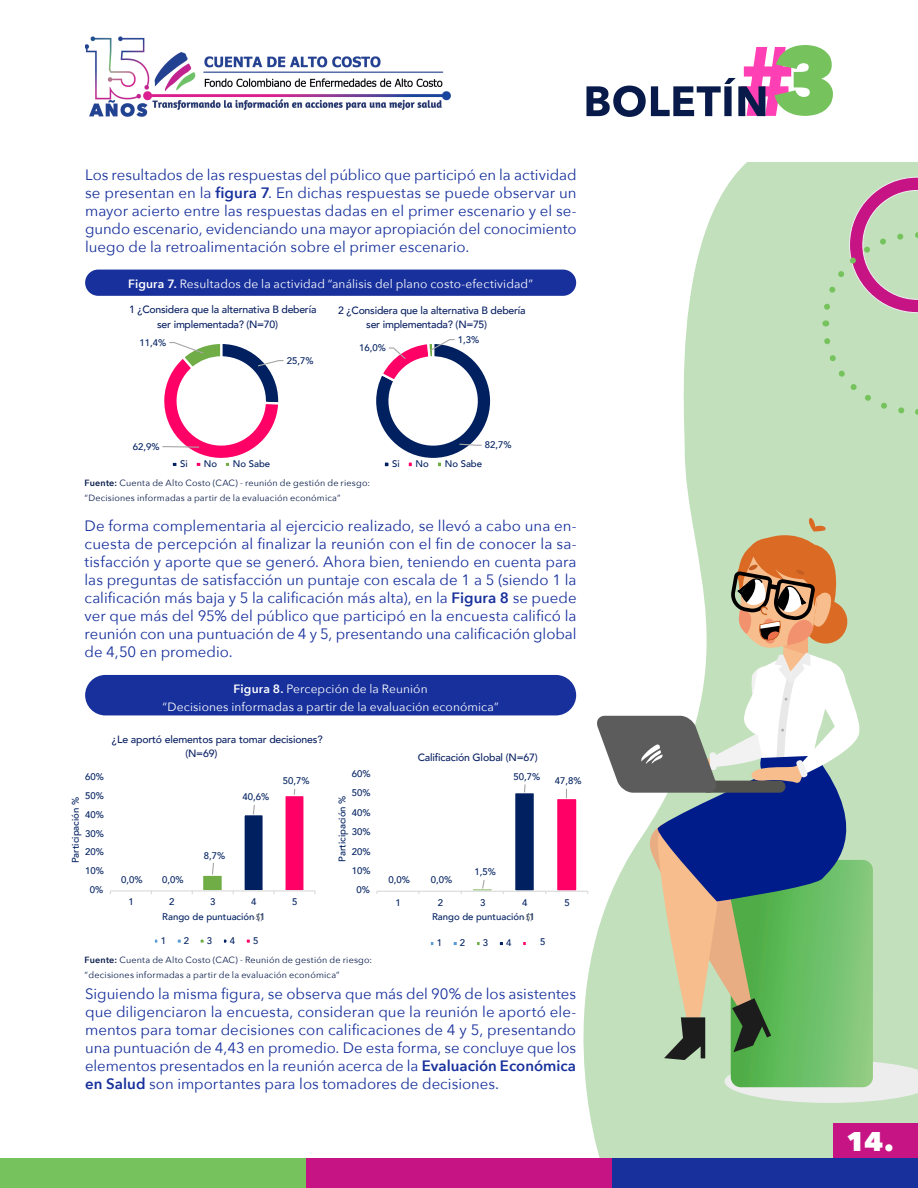
<style>
.page{position:relative;width:918px;height:1188px;background:#fff}
.page>*{position:absolute;margin:0;border:0;box-sizing:border-box;transform-origin:0 0}
.t1{font:800 27px "Avenir Next";color:#fff}
._2__Text_1_º_Paragra{font:15px/18px "Avenir Next";color:#17309c;text-align:justify}
._2__Text_1_º_Paragra-2{font:12px/18px "Avenir Next";letter-spacing:.01em;color:#fff;text-align:center}
.t2{font:500 10.5px/14.9px "Avenir";letter-spacing:-.015em;color:#0a2163}
.t3{font:500 9.6px "Avenir";color:#002060}
.References{font:9px/15px "Avenir Next";letter-spacing:.02em;color:#071a49}
.t4{font:8.55px "Avenir";color:#595959}
.s1{font-weight:600}
</style>
<div class="page">
<svg style="left:544px;top:162px;width:374px;height:996px"></svg>
<svg style="left:376px;top:339px;width:115px;height:128px"></svg>
<div style="left:436px;top:460px;width:7px;height:8px;border:2px solid #fff"></div>
<svg style="left:162px;top:342px;width:122px;height:124px"></svg>
<div style="left:224px;top:461px;width:7px;height:7px;border:2px solid #fff"></div>
<div style="left:85px;top:270px;width:491px;height:26px;background:#17309c;border-radius:13px"></div>
<div style="left:85px;top:675px;width:491px;height:40px;background:#17309c;border-radius:20px"></div>
<div style="left:202px;top:875px;width:21px;height:16px;background:#70ad47"></div>
<div style="left:201px;top:874px;width:23px;height:17px;border:2px solid #fff"></div>
<div style="left:244px;top:814px;width:20px;height:77px;background:#002060"></div>
<div style="left:242px;top:813px;width:23px;height:78px;border:2px solid #fff"></div>
<div style="left:284px;top:795px;width:21px;height:96px;background:#f06"></div>
<div style="left:283px;top:794px;width:23px;height:97px;border:2px solid #fff"></div>
<hr style="left:110px;top:890px;width:205px;height:1px;background:#d9d9d9">
<svg style="left:211px;top:862px;width:4px;height:14px"></svg>
<svg style="left:252px;top:805px;width:4px;height:11px"></svg>
<svg style="left:293px;top:789px;width:3px;height:7px"></svg>
<div style="left:153px;top:937px;width:7px;height:8px;border:2px solid #fff"></div>
<div style="left:175px;top:937px;width:8px;height:8px;border:2px solid #fff"></div>
<div style="left:198px;top:937px;width:8px;height:8px;border:2px solid #fff"></div>
<div style="left:222px;top:937px;width:7px;height:8px;border:2px solid #fff"></div>
<div style="left:245px;top:937px;width:7px;height:8px;border:2px solid #fff"></div>
<hr style="left:377px;top:891px;width:211px;height:1px;background:#d9d9d9">
<svg style="left:471px;top:880px;width:23px;height:11px"></svg>
<svg style="left:513px;top:784px;width:23px;height:107px"></svg>
<svg style="left:555px;top:789px;width:23px;height:102px"></svg>
<div style="left:429px;top:940px;width:7px;height:7px;border:2px solid #fff"></div>
<div style="left:451px;top:940px;width:8px;height:7px;border:2px solid #fff"></div>
<div style="left:475px;top:940px;width:7px;height:7px;border:2px solid #fff"></div>
<div style="left:498px;top:940px;width:7px;height:7px;border:2px solid #fff"></div>
<div style="left:521px;top:940px;width:7px;height:7px;border:2px solid #fff"></div>
<svg style="left:595px;top:518px;width:323px;height:585px"></svg>
<div style="left:820px;top:334px;width:98px;height:84px;background:#c1e0bb"></div>
<svg style="left:819px;top:176px;width:99px;height:150px;background:#c1bfb2"></svg>
<div style="left:0;top:1158px;width:306px;height:30px;background:#76c35e"></div>
<div style="left:306px;top:1158px;width:306px;height:30px;background:#c71485"></div>
<div style="left:612px;top:1158px;width:306px;height:30px;background:#17309c"></div>
<img style="left:85px;top:37px;width:366px;height:80px">
<div style="left:833px;top:1124px;width:85px;height:34px;background:#c71485"></div>
<svg style="left:586px;top:45px;width:247px;height:72px"></svg>
<p class="_2__Text_1_º_Paragra" style="left:85px;top:165px;width:493px">Los resultados de las respuestas del público que participó en la actividad se presentan en la <span class="s1">figura 7</span>. En dichas respuestas se puede observar un mayor acierto entre las respuestas dadas en el primer escenario y el se&shy;gundo escenario, evidenciando una mayor apropiación del conocimiento luego de la retroalimentación sobre el primer escenario.</p>
<p class="_2__Text_1_º_Paragra-2" style="left:128px;top:274px;width:407px"><span class="s1">Figura 7.</span> Resultados de la actividad “análisis del plano costo-efectividad”</p>
<p class="t2" style="left:157px;top:302px;width:161px;text-indent:-28px">1 ¿Considera que la alternativa B debería ser implementada? (N=70)</p>
<p class="t3" style="left:139px;top:334px;width:28px">11,4%</p>
<p class="t3" style="left:287px;top:352px;width:28px">25,7%</p>
<p class="t2" style="left:366px;top:302px;width:161px;text-indent:-28px">2 ¿Considera que la alternativa B debería ser implementada? (N=75)</p>
<p class="t3" style="left:359px;top:340px;width:28px">16,0%</p>
<p class="t3" style="left:458px;top:331px;width:23px">1,3%</p>
<p class="t3" style="left:133px;top:438px;width:28px">62,9%</p>
<p class="t3" style="left:180px;top:455px;width:9px">Si</p>
<p class="t3" style="left:204px;top:455px;width:15px">No</p>
<p class="t3" style="left:233px;top:455px;width:39px">No Sabe</p>
<p class="t3" style="left:485px;top:437px;width:28px">82,7%</p>
<p class="t3" style="left:392px;top:455px;width:9px">Si</p>
<p class="t3" style="left:416px;top:455px;width:15px">No</p>
<p class="t3" style="left:445px;top:455px;width:39px">No Sabe</p>
<p class="References" style="left:85px;top:475px;width:287px"><span class="s1">Fuente:</span> Cuenta de Alto Costo (CAC) - reunión de gestión de riesgo: “Decisiones informadas a partir de la evaluación económica”</p>
<p class="_2__Text_1_º_Paragra" style="left:85px;top:516px;width:494px">De forma complementaria al ejercicio realizado, se llevó a cabo una en&shy;cuesta de percepción al finalizar la reunión con el fin de conocer la sa&shy;tisfacción y aporte que se generó. Ahora bien, teniendo en cuenta para las preguntas de satisfacción un puntaje con escala de 1 a 5 (siendo 1 la calificación más baja y 5 la calificación más alta), en la <span class="s1">Figura 8</span> se puede ver que más del 95% del público que participó en la encuesta calificó la reunión con una puntuación de 4 y 5, presentando una calificación global de 4,50 en promedio.</p>
<p class="_2__Text_1_º_Paragra-2" style="left:163px;top:679px;width:338px"><span class="s1">Figura 8.</span> Percepción de la Reunión<br>“Decisiones informadas a partir de la evaluación económica”</p>
<p class="t2" style="left:185px;top:732px;width:139px;line-height:13.8px;text-indent:-73px">¿Le aportó elementos para tomar decisiones? (N=69)</p>
<p class="t3" style="left:85px;top:768px;width:20px">60%</p>
<p class="t3" style="left:283px;top:773px;width:28px">50,7%</p>
<p class="t3" style="left:352px;top:765px;width:20px">60%</p>
<p class="t3" style="left:85px;top:787px;width:20px">50%</p>
<p class="t3" style="left:67px;top:863px;width:68px;rotate:-90deg">Participación %</p>
<p class="t3" style="left:85px;top:806px;width:20px">40%</p>
<p class="t3" style="left:85px;top:825px;width:20px">30%</p>
<p class="t3" style="left:85px;top:844px;width:20px">20%</p>
<p class="t3" style="left:242px;top:788px;width:28px">40,6%</p>
<p class="t3" style="left:204px;top:847px;width:23px">8,7%</p>
<p class="t3" style="left:352px;top:785px;width:20px">50%</p>
<p class="t3" style="left:334px;top:862px;width:68px;rotate:-90deg">Participación %</p>
<p class="t3" style="left:352px;top:804px;width:20px">40%</p>
<p class="t3" style="left:352px;top:823px;width:20px">30%</p>
<p class="t3" style="left:352px;top:843px;width:20px">20%</p>
<p class="t3" style="left:85px;top:863px;width:20px">10%</p>
<p class="t3" style="left:90px;top:881px;width:15px">0%</p>
<p class="t3" style="left:121px;top:871px;width:23px">0,0%</p>
<p class="t3" style="left:162px;top:871px;width:23px">0,0%</p>
<p class="t3" style="left:352px;top:863px;width:20px">10%</p>
<p class="t3" style="left:357px;top:882px;width:15px">0%</p>
<p class="t3" style="left:128px;top:894px;width:7px">1</p>
<p class="t3" style="left:169px;top:894px;width:7px">2</p>
<p class="t3" style="left:210px;top:894px;width:7px">3</p>
<p class="t3" style="left:251px;top:894px;width:7px">4</p>
<p class="t3" style="left:292px;top:894px;width:7px">5</p>
<p class="t3" style="left:162px;top:908px;width:104px">Rango de puntuación (1</p>
<p class="t4" style="left:253px;top:912px;width:11px">-5)</p>
<p class="t3" style="left:161px;top:932px;width:7px">1</p>
<p class="t3" style="left:184px;top:932px;width:7px">2</p>
<p class="t3" style="left:207px;top:932px;width:7px">3</p>
<p class="t3" style="left:230px;top:932px;width:7px">4</p>
<p class="t3" style="left:253px;top:932px;width:7px">5</p>
<p class="References" style="left:85px;top:952px;width:289px"><span class="s1">Fuente:</span> Cuenta de Alto Costo (CAC) - Reunión de gestión de riesgo: “decisiones informadas a partir de la evaluación económica”</p>
<p class="t2" style="left:418px;top:749px;width:122px">Calificación Global (N=67)</p>
<p class="t3" style="left:514px;top:768px;width:28px">50,7%</p>
<p class="t3" style="left:555px;top:772px;width:28px">47,8%</p>
<p class="t3" style="left:389px;top:872px;width:23px">0,0%</p>
<p class="t3" style="left:431px;top:872px;width:23px">0,0%</p>
<p class="t3" style="left:474px;top:864px;width:23px">1,5%</p>
<p class="t3" style="left:396px;top:894px;width:7px">1</p>
<p class="t3" style="left:438px;top:894px;width:7px">2</p>
<p class="t3" style="left:480px;top:894px;width:7px">3</p>
<p class="t3" style="left:522px;top:894px;width:7px">4</p>
<p class="t3" style="left:564px;top:894px;width:7px">5</p>
<p class="t3" style="left:432px;top:908px;width:104px">Rango de puntuación (1</p>
<p class="t4" style="left:523px;top:912px;width:11px">-5)</p>
<p class="t3" style="left:437px;top:934px;width:7px">1</p>
<p class="t3" style="left:460px;top:934px;width:7px">2</p>
<p class="t3" style="left:483px;top:934px;width:7px">3</p>
<p class="t3" style="left:506px;top:934px;width:7px">4</p>
<p class="t3" style="left:540px;top:934px;width:7px">5</p>
<p class="_2__Text_1_º_Paragra" style="left:85px;top:984px;width:493px">Siguiendo la misma figura, se observa que más del 90% de los asistentes que diligenciaron la encuesta, consideran que la reunión le aportó ele&shy;mentos para tomar decisiones con calificaciones de 4 y 5, presentando una puntuación de 4,43 en promedio. De esta forma, se concluye que los elementos presentados en la reunión acerca de la <span class="s1">Evaluación Económica en Salud</span> son importantes para los tomadores de decisiones.</p>
<h1 class="t1" style="left:846px;top:1124px;width:49px">14.</h1>
</div>
